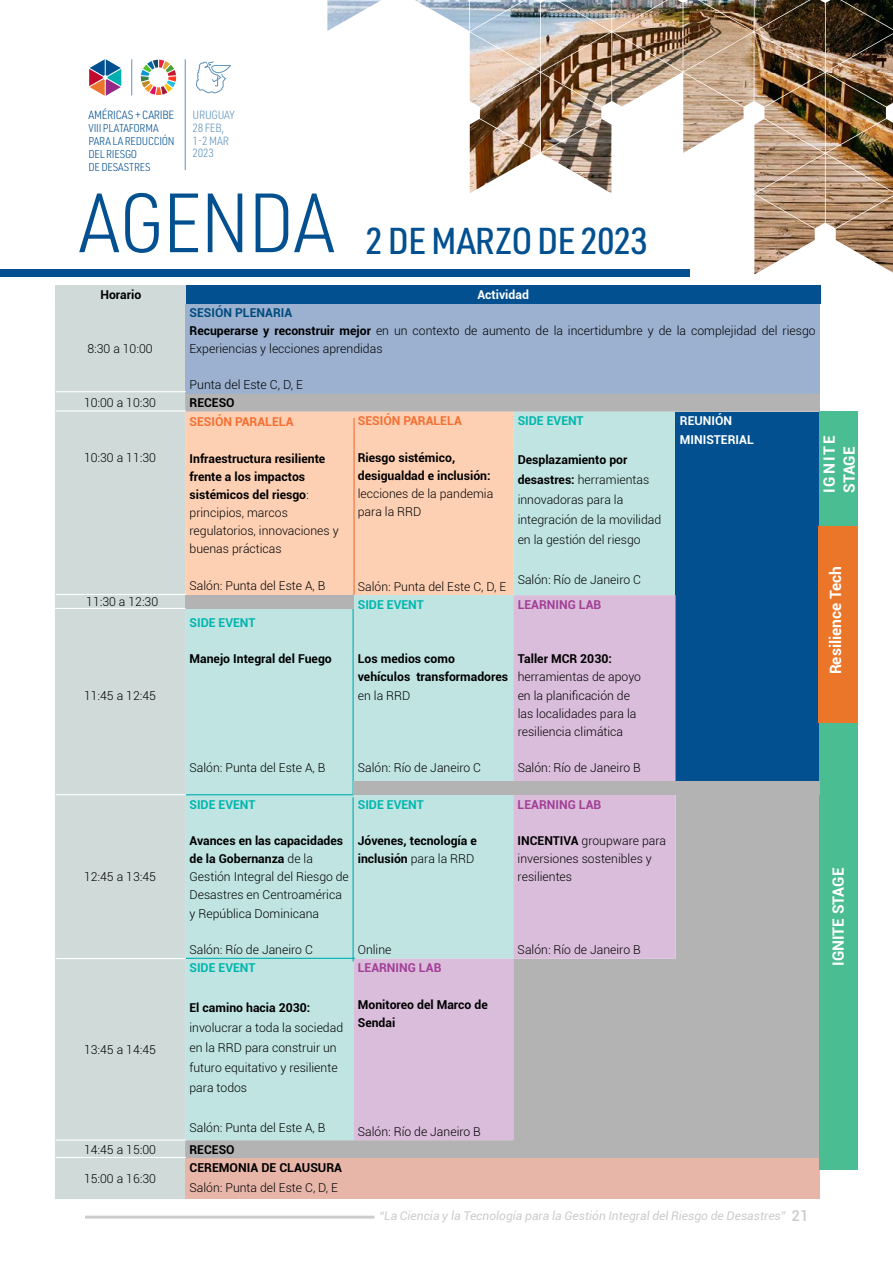
<style>
.page{position:relative;width:893px;height:1263px;background:#fff}
.page>*{position:absolute;margin:0;border:0;box-sizing:border-box;transform-origin:0 0}
.t1{font:300 82.05px "URWDIN Semi Cond";letter-spacing:-.025em;color:#025090}
.t2{font:500 36.75px "URWDIN Semi Cond";letter-spacing:-.025em;color:#025090}
.t3{font:700 15.6px "Roboto";color:#fff}
.t4{font:700 15.6px/20px "Roboto";letter-spacing:.11em;color:#fff}
.t5{font:300 12.3px/18.1px "Roboto";color:#000}
.t6{font:700 12.3px/18.1px "Roboto";color:#000}
.t7{font:700 12.3px "Roboto";color:#00b5ad}
.t8{font:700 12.3px "Roboto";color:#a23f97}
.t9{font:700 12.3px "Roboto";color:#f37032}
.t10{font:700 12.3px/18.1px "Roboto";color:#fff}
.t11{font:italic 12px "Roboto";color:#ccc}
.t12{font:300 11.7px/12.8px "URWDIN Semi Cond";letter-spacing:-.025em;color:#6093bd}
.t13{font:300 11.7px "URWDIN Semi Cond";letter-spacing:-.025em;color:#004f91}
.t14{font:300 11.1px/13px "URWDIN Semi Cond";letter-spacing:-.025em;color:#004f91}
.s1{font-weight:700;color:#004b7e}
.s2{font-weight:700}
.s3{font-weight:300}
.s4{font-weight:500;font-style:normal;font-size:15px}
</style>
<div class="page">
<img style="left:327px;top:0;width:566px;height:274px">
<hr style="left:185px;top:59px;width:1px;height:111px;background:#6093bd">
<hr style="left:131px;top:59px;width:1px;height:36px;background:#6093bd">
<svg style="left:141px;top:60px;width:35px;height:35px"></svg>
<svg style="left:89px;top:59px;width:32px;height:37px"></svg>
<svg style="left:196px;top:61px;width:35px;height:32px"></svg>
<div style="left:0;top:269px;width:689px;height:7px;background:#025090"></div>
<div style="left:55px;top:303px;width:130px;height:896px;background:#cfdad9"></div>
<div style="left:185px;top:303px;width:635px;height:91px;background:#9bb1cf"></div>
<div style="left:185px;top:394px;width:635px;height:764px;background:#b3b3b3"></div>
<svg style="left:185px;top:412px;width:490px;height:728px;background:#d3ddd2"></svg>
<div style="left:675px;top:412px;width:145px;height:383px;background:#025090"></div>
<svg style="left:353px;top:595px;width:322px;height:545px;background:#cac8d6"></svg>
<div style="left:185px;top:1158px;width:635px;height:41px;background:#e7b6a8"></div>
<hr style="left:353px;top:594px;width:1px;height:200px;background:#00afae">
<hr style="left:353px;top:418px;width:2px;height:176px;background:#f37032">
<div style="left:820px;top:411px;width:38px;height:758px;background:#4bbd93"></div>
<hr style="left:56px;top:391px;width:130px;height:1px;background:#fff">
<hr style="left:56px;top:410px;width:130px;height:1px;background:#fff">
<hr style="left:56px;top:594px;width:130px;height:1px;background:#fff">
<hr style="left:56px;top:794px;width:130px;height:1px;background:#fff">
<hr style="left:56px;top:958px;width:130px;height:1px;background:#fff">
<hr style="left:56px;top:1139px;width:130px;height:2px;background:#fff">
<hr style="left:56px;top:1157px;width:130px;height:1px;background:#fff">
<div style="left:819px;top:526px;width:38px;height:196px;background:#eb7529"></div>
<div style="left:56px;top:286px;width:130px;height:18px;background:#cfdad9"></div>
<div style="left:186px;top:286px;width:634px;height:18px;background:#025090"></div>
<hr style="left:353px;top:797px;width:1px;height:164px;background:#00afae">
<hr style="left:186px;top:958px;width:169px;height:1px;background:#00afae">
<hr style="left:186px;top:794px;width:168px;height:1px;background:#00afae">
<div style="left:185px;top:595px;width:169px;height:14px;background:#b3b3b3"></div>
<div style="left:354px;top:781px;width:466px;height:14px;background:#b3b3b3"></div>
<hr style="left:55px;top:608px;width:130px;height:1px;background:#fff">
<hr style="left:85px;top:1215px;width:289px;height:3px;background:#ccc">
<p class="t13" style="left:89px;top:107px;width:87px">AMÉRICAS + CARIBE</p>
<p class="t14" style="left:89px;top:121px;width:88px">VIII PLATAFORMA<br>PARA LA REDUCCIÓN<br>DEL RIESGO<br>DE DESASTRES</p>
<p class="t12" style="left:193px;top:108px;width:44px">URUGUAY<br>28 FEB,<br>1-2 MAR<br>2023</p>
<h1 class="t1" style="left:79px;top:169px;width:257px">AGENDA</h1>
<h2 class="t2" style="left:366px;top:217px;width:284px">2 DE MARZO DE 2023</h2>
<p class="t6" style="left:100px;top:285px;width:42px">Horario</p>
<p class="t10" style="left:477px;top:285px;width:53px">Actividad</p>
<p class="t5" style="left:87px;top:339px;width:67px">8:30 a 10:00</p>
<p class="t5" style="left:190px;top:303px;width:628px"><span class="s1">SESIÓN PLENARIA<br></span><span class="s2">Recuperarse y reconstruir mejor</span> en un contexto de aumento de la incertidumbre y de la complejidad del riesgo<br>Experiencias y lecciones aprendidas</p>
<p class="t5" style="left:190px;top:375px;width:115px">Punta del Este C, D, E</p>
<p class="t5" style="left:84px;top:393px;width:73px">10:00 a 10:30</p>
<p class="t6" style="left:190px;top:393px;width:47px">RECESO</p>
<p class="t9" style="left:190px;top:413px;width:105px">SESIÓN PARALELA</p>
<p class="t6" style="left:190px;top:449px;width:151px">Infraestructura resiliente frente a los impactos sistémicos del riesgo<span class="s3">: principios, marcos regulatorios, innovaciones y buenas prácticas</span></p>
<p class="t5" style="left:190px;top:576px;width:137px">Salón: Punta del Este A, B</p>
<p class="t5" style="left:84px;top:448px;width:73px">10:30 a 11:30</p>
<p class="t5" style="left:86px;top:592px;width:73px">11:30 a 12:30</p>
<p class="t5" style="left:84px;top:686px;width:73px">11:45 a 12:45</p>
<p class="t7" style="left:190px;top:614px;width:67px">SIDE EVENT</p>
<p class="t6" style="left:190px;top:649px;width:144px">Manejo Integral del Fuego</p>
<p class="t5" style="left:190px;top:758px;width:137px">Salón: Punta del Este A, B</p>
<p class="t9" style="left:358px;top:412px;width:105px">SESIÓN PARALELA</p>
<p class="t6" style="left:358px;top:448px;width:134px">Riesgo sistémico, desigualdad e inclusión:</p>
<p class="t5" style="left:358px;top:484px;width:137px">lecciones de la pandemia para la RRD</p>
<p class="t5" style="left:358px;top:577px;width:150px">Salón: Punta del Este C, D, E</p>
<p class="t7" style="left:358px;top:596px;width:67px">SIDE EVENT</p>
<p class="t7" style="left:518px;top:412px;width:67px">SIDE EVENT</p>
<p class="t5" style="left:518px;top:449px;width:145px;line-height:20px"><span class="s2">Desplazamiento por desastres:</span> herramientas innovadoras para la integración de la movilidad en la gestión del riesgo</p>
<p class="t5" style="left:518px;top:570px;width:125px">Salón: Río de Janeiro C</p>
<p class="t8" style="left:518px;top:596px;width:85px">LEARNING LAB</p>
<p class="t6" style="left:358px;top:649px;width:152px">Los medios como vehículos transformadores</p>
<p class="t5" style="left:358px;top:686px;width:54px">en la RRD</p>
<p class="t5" style="left:358px;top:758px;width:125px">Salón: Río de Janeiro C</p>
<p class="t6" style="left:518px;top:649px;width:96px">Taller MCR 2030:</p>
<p class="t5" style="left:518px;top:667px;width:125px">herramientas de apoyo en la planificación de las localidades para la resiliencia climática</p>
<p class="t5" style="left:518px;top:758px;width:125px">Salón: Río de Janeiro B</p>
<p class="t10" style="left:680px;top:411px;width:75px">REUNIÓN<br>MINISTERIAL</p>
<p class="t4" style="left:819px;top:493px;width:59px;rotate:-90deg">IGNITE<br>STAGE</p>
<p class="t3" style="left:824px;top:674px;width:110px;rotate:-90deg">Resilience Tech</p>
<p class="t5" style="left:84px;top:867px;width:73px">12:45 a 13:45</p>
<p class="t5" style="left:84px;top:1040px;width:73px">13:45 a 14:45</p>
<p class="t7" style="left:190px;top:796px;width:67px">SIDE EVENT</p>
<p class="t5" style="left:190px;top:831px;width:161px"><span class="s2">Avances en las capacidades de la Gobernanza</span> de la<br>Gestión Integral del Riesgo de<br>Desastres en Centroamérica y República Dominicana</p>
<p class="t5" style="left:190px;top:940px;width:125px">Salón: Río de Janeiro C</p>
<p class="t7" style="left:189px;top:959px;width:67px">SIDE EVENT</p>
<p class="t6" style="left:189px;top:998px;width:122px">El camino hacia 2030:</p>
<p class="t5" style="left:189px;top:1018px;width:155px;line-height:20px">involucrar a toda la sociedad en la RRD para construir un futuro equitativo y resiliente para todos</p>
<p class="t5" style="left:189px;top:1118px;width:137px">Salón: Punta del Este A, B</p>
<p class="t5" style="left:84px;top:1140px;width:73px">14:45 a 15:00</p>
<p class="t6" style="left:189px;top:1140px;width:47px">RECESO</p>
<p class="t5" style="left:84px;top:1169px;width:73px">15:00 a 16:30</p>
<p class="t6" style="left:190px;top:1158px;width:154px">CEREMONIA DE CLAUSURA</p>
<p class="t5" style="left:190px;top:1178px;width:150px">Salón: Punta del Este C, D, E</p>
<p class="t7" style="left:358px;top:796px;width:67px">SIDE EVENT</p>
<p class="t6" style="left:358px;top:831px;width:121px">Jóvenes, tecnología e inclusión <span class="s3">para la RRD</span></p>
<p class="t5" style="left:358px;top:940px;width:35px">Online</p>
<p class="t8" style="left:358px;top:959px;width:85px">LEARNING LAB</p>
<p class="t6" style="left:358px;top:995px;width:131px">Monitoreo del Marco de<br>Sendai</p>
<p class="t8" style="left:518px;top:796px;width:85px">LEARNING LAB</p>
<p class="t5" style="left:518px;top:831px;width:150px"><span class="s2">INCENTIVA</span> groupware para inversiones sostenibles y resilientes</p>
<p class="t5" style="left:518px;top:940px;width:125px">Salón: Río de Janeiro B</p>
<p class="t5" style="left:358px;top:1122px;width:125px">Salón: Río de Janeiro B</p>
<p class="t11" style="left:379px;top:1208px;width:431px">“La Ciencia y la Tecnología para la Gestión Integral del Riesgo de Desastres” <span class="s4">21</span></p>
<p class="t3" style="left:827px;top:966px;width:100px;rotate:-90deg">IGNITE STAGE</p>
</div>
